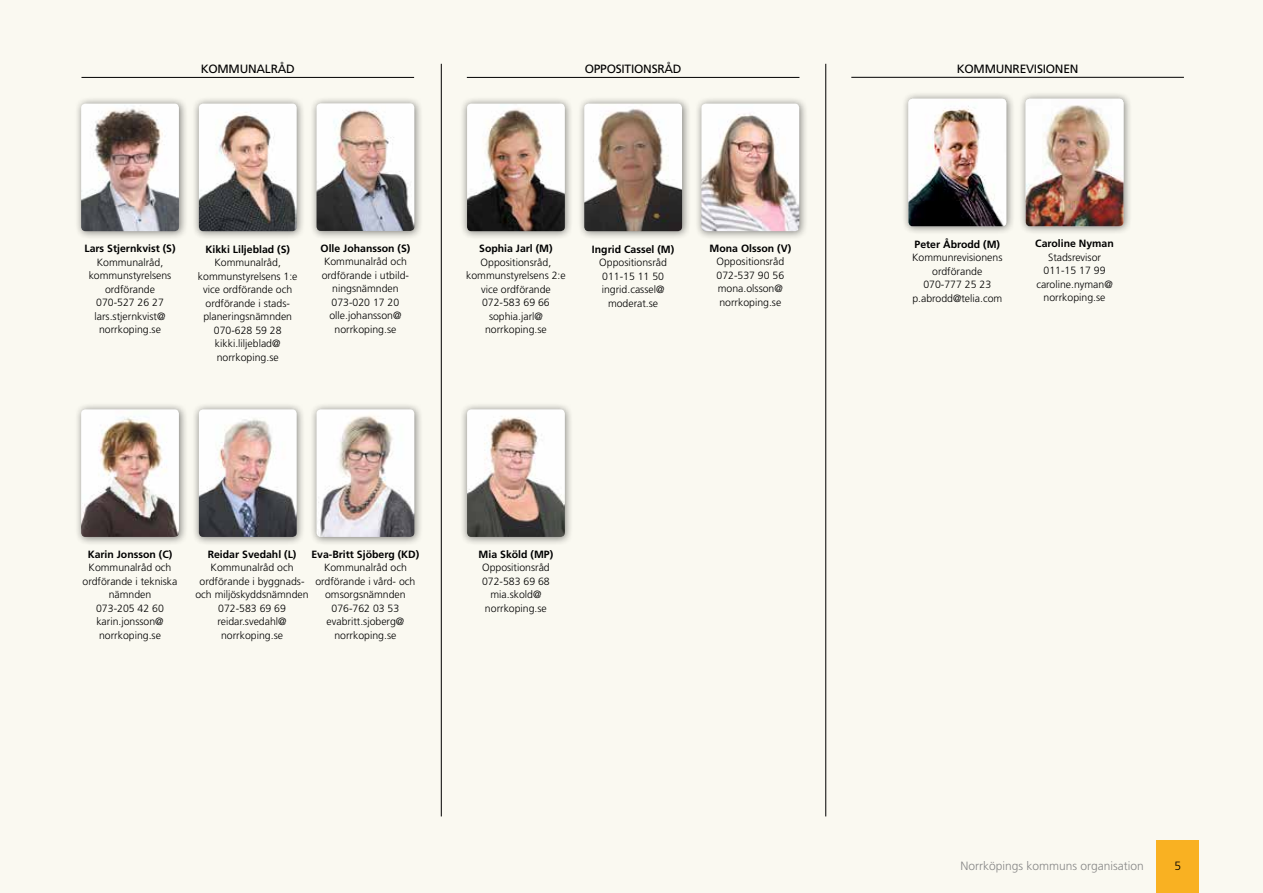
<style>
.page{position:relative;width:1263px;height:893px;background:#faf9f1}
.page>*{position:absolute;margin:0;border:0;box-sizing:border-box;transform-origin:0 0}
.t1{font:12px "Frutiger LT Std";letter-spacing:-.02em;color:#000}
.t2{font:300 12px "Frutiger LT Std";color:#878787}
.t3{font:300 12px "Frutiger LT Std";color:#000}
.t4{font:300 10.5px/13.5px "Frutiger LT Std";color:#000;text-align:center}
.t5{font:700 10.5px "Frutiger LT Std";color:#000}
</style>
<div class="page">
<hr style="left:81px;top:77px;width:333px;height:1px;background:#000">
<hr style="left:467px;top:77px;width:332px;height:1px;background:#000">
<hr style="left:851px;top:77px;width:333px;height:1px;background:#000">
<div style="left:74px;top:96px;width:114px;height:144px;background:#000;opacity:.5"></div>
<img style="left:81px;top:104px;width:98px;height:127px">
<div style="left:460px;top:96px;width:114px;height:144px;background:#000;opacity:.5"></div>
<img style="left:467px;top:104px;width:98px;height:127px">
<div style="left:309px;top:96px;width:114px;height:144px;background:#000;opacity:.5"></div>
<img style="left:317px;top:103px;width:97px;height:128px">
<div style="left:694px;top:96px;width:114px;height:144px;background:#000;opacity:.5"></div>
<img style="left:701px;top:104px;width:98px;height:127px">
<div style="left:1018px;top:91px;width:115px;height:145px;background:#000;opacity:.5"></div>
<img style="left:1026px;top:99px;width:97px;height:127px">
<div style="left:191px;top:402px;width:114px;height:144px;background:#000;opacity:.5"></div>
<img style="left:199px;top:409px;width:98px;height:128px">
<div style="left:74px;top:402px;width:114px;height:144px;background:#000;opacity:.5"></div>
<img style="left:81px;top:409px;width:98px;height:128px">
<div style="left:460px;top:402px;width:114px;height:144px;background:#000;opacity:.5"></div>
<img style="left:467px;top:409px;width:98px;height:128px">
<div style="left:309px;top:402px;width:114px;height:144px;background:#000;opacity:.5"></div>
<img style="left:317px;top:409px;width:97px;height:128px">
<div style="left:191px;top:96px;width:114px;height:144px;background:#000;opacity:.5"></div>
<img style="left:199px;top:104px;width:98px;height:127px">
<div style="left:577px;top:96px;width:114px;height:144px;background:#000;opacity:.5"></div>
<img style="left:584px;top:104px;width:98px;height:127px">
<div style="left:901px;top:91px;width:114px;height:145px;background:#000;opacity:.5"></div>
<img style="left:908px;top:99px;width:98px;height:127px">
<hr style="left:825px;top:64px;width:1px;height:752px;background:#000">
<hr style="left:441px;top:64px;width:1px;height:752px;background:#000">
<div style="left:1157px;top:840px;width:42px;height:53px;background:#f9b122"></div>
<p class="t1" style="left:201px;top:62px;width:96px">KOMMUNALRÅD</p>
<p class="t1" style="left:585px;top:62px;width:98px">OPPOSITIONSRÅD</p>
<p class="t1" style="left:957px;top:61px;width:123px">KOMMUNREVISIONEN</p>
<p class="t5" style="left:84px;top:243px;width:93px">Lars Stjernkvist (S)</p>
<p class="t4" style="left:89px;top:256px;width:84px">Kommunalråd, kommunstyrelsens ordförande<br>070-527 26 27 lars.stjernkvist@ norrkoping.se</p>
<p class="t5" style="left:205px;top:243px;width:86px">Kikki Liljeblad (S)</p>
<p class="t4" style="left:198px;top:256px;width:101px">Kommunalråd, kommunstyrelsens 1:e vice ordförande och ordförande i stads&shy;planeringsnämnden<br>070-628 59 28 kikki.liljeblad@ norrkoping.se</p>
<p class="t5" style="left:321px;top:242px;width:91px">Olle Johansson (S)</p>
<p class="t4" style="left:322px;top:255px;width:89px">Kommunalråd och ordförande i utbild&shy;ningsnämnden<br>073-020 17 20 olle.johansson@ norrkoping.se</p>
<p class="t5" style="left:479px;top:243px;width:75px">Sophia Jarl (M)</p>
<p class="t4" style="left:466px;top:256px;width:101px">Oppositionsråd, kommunstyrelsens 2:e vice ordförande<br>072-583 69 66 sophia.jarl@ norrkoping.se</p>
<p class="t5" style="left:592px;top:243px;width:84px">Ingrid Cassel (M)</p>
<p class="t4" style="left:599px;top:256px;width:69px">Oppositionsråd<br>011-15 11 50 ingrid.cassel@ moderat.se</p>
<p class="t5" style="left:709px;top:242px;width:83px">Mona Olsson (V)</p>
<p class="t4" style="left:716px;top:255px;width:69px;text-align:left">Oppositionsråd<br>072-537 90 56 mona.olsson@ norrkoping.se</p>
<p class="t5" style="left:914px;top:238px;width:87px">Peter Åbrodd (M)</p>
<p class="t4" style="left:912px;top:251px;width:92px">Kommunrevisionens ordförande<br>070-777 25 23 p.abrodd@telia.com</p>
<p class="t5" style="left:1035px;top:237px;width:80px">Caroline Nyman</p>
<p class="t4" style="left:1036px;top:250px;width:78px">Stadsrevisor<br>011-15 17 99 caroline.nyman@ norrkoping.se</p>
<p class="t5" style="left:88px;top:548px;width:86px">Karin Jonsson (C)</p>
<p class="t4" style="left:83px;top:561px;width:96px">Kommunalråd och ordförande i tekniska nämnden<br>073-205 42 60 karin.jonsson@ norrkoping.se</p>
<p class="t5" style="left:208px;top:548px;width:90px">Reidar Svedahl (L)</p>
<p class="t4" style="left:195px;top:561px;width:115px">Kommunalråd och ordförande i byggnads&shy;och miljöskyddsnämnden<br>072-583 69 69 reidar.svedahl@ norrkoping.se</p>
<p class="t5" style="left:311px;top:548px;width:109px">Eva-Britt Sjöberg (KD)</p>
<p class="t4" style="left:315px;top:561px;width:101px">Kommunalråd och ordförande i vård- och omsorgsnämnden<br>076-762 03 53 evabritt.sjoberg@ norrkoping.se</p>
<p class="t5" style="left:479px;top:548px;width:76px">Mia Sköld (MP)</p>
<p class="t4" style="left:482px;top:561px;width:69px">Oppositionsråd<br>072-583 69 68 mia.skold@ norrkoping.se</p>
<p class="t2" style="left:960px;top:859px;width:185px">Norrköpings kommuns organisation</p>
<p class="t3" style="left:1174px;top:859px;width:8px">5</p>
</div>
